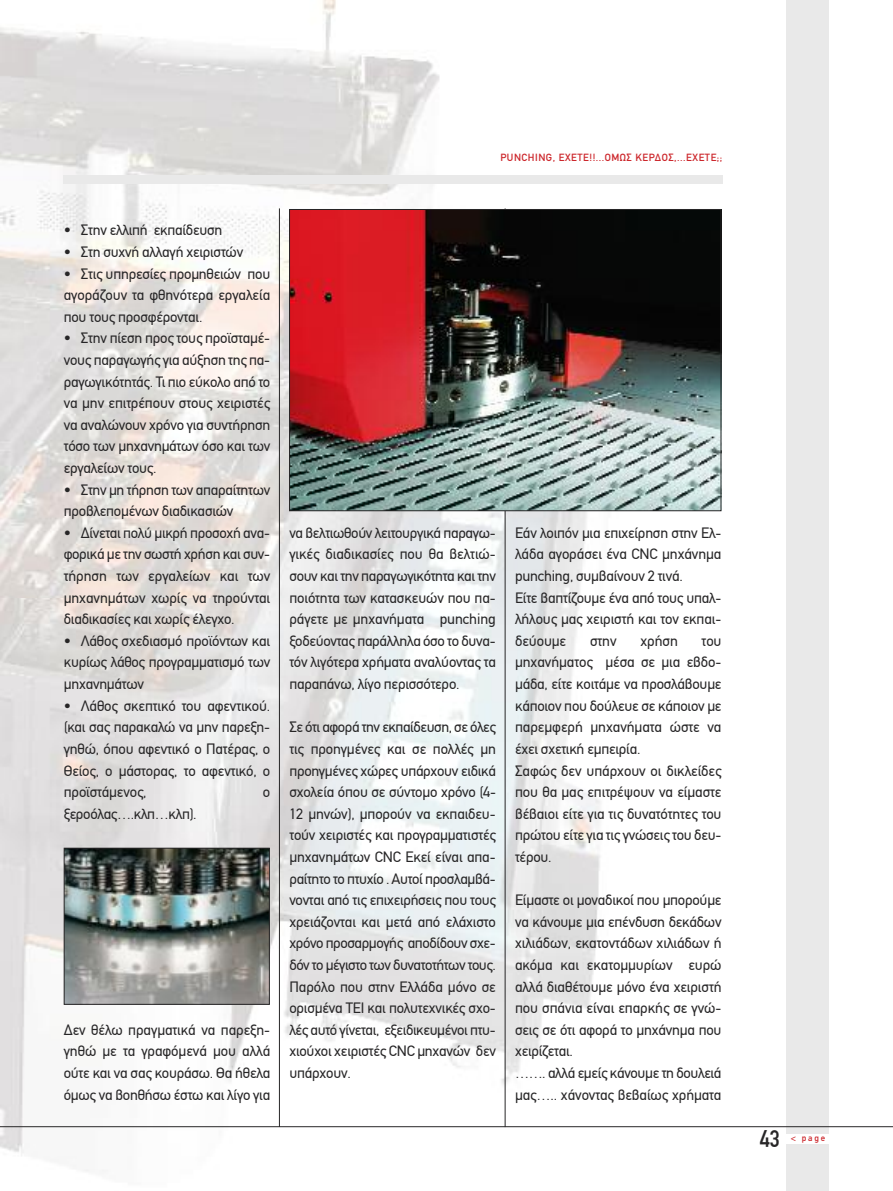
<style>
.page{position:relative;width:893px;height:1191px;background:#fff}
.page>*{position:absolute;margin:0;border:0;box-sizing:border-box;transform-origin:0 0}
.t1{font:500 condensed 24px "PF Din Text";color:#272627}
.t2{font:15px/21.6px "PF Din Text";letter-spacing:-.015em;color:#272627;text-align:justify}
.t3{font:500 10.5px "PF Din Text";letter-spacing:.05em;color:#cc262b}
.t4{font:500 9px "PF Din Text";color:#cc262b}
</style>
<div class="page">
<img style="left:0;top:0;width:755px;height:1171px">
<div style="left:64px;top:175px;width:659px;height:8px;background:#e9e9e9"></div>
<div style="left:787px;top:0;width:42px;height:1191px;background:#e9e9e9"></div>
<div style="left:786px;top:1134px;width:44px;height:9px;background:#fff"></div>
<hr style="left:0;top:1126px;width:893px;height:1px;background:#272627">
<hr style="left:279px;top:208px;width:1px;height:919px;background:#272627">
<hr style="left:505px;top:208px;width:1px;height:919px;background:#272627">
<img style="left:66px;top:849px;width:202px;height:153px">
<div style="left:64px;top:847px;width:206px;height:157px;border:1px solid #272627"></div>
<img style="left:291px;top:211px;width:428px;height:298px">
<div style="left:289px;top:209px;width:432px;height:302px;border:1px solid #272627"></div>
<p class="t3" style="left:500px;top:153px;width:223px">PUNCHING, ΕΧΕΤΕ!!...ΟΜΩΣ ΚΕΡΔΟΣ,...ΕΧΕΤΕ;;</p>
<p class="t2" style="left:64px;top:221px;width:160px">• Στην ελλιπή εκπαίδευση</p>
<p class="t2" style="left:64px;top:242px;width:181px">• Στη συχνή αλλαγή χειριστών</p>
<p class="t2" style="left:64px;top:264px;width:208px">• Στις υπηρεσίες προμηθειών που αγοράζουν τα φθηνότερα εργαλεία που τους προσφέρονται.</p>
<p class="t2" style="left:64px;top:329px;width:208px">• Στην πίεση προς τους προϊσταμέ&shy;νους παραγωγής για αύξηση της πα&shy;ραγωγικότητάς. Τι πιο εύκολο από το να μην επιτρέπουν στους χειριστές να αναλώνουν χρόνο για συντήρηση τόσο των μηχανημάτων όσο και των εργαλείων τους.</p>
<p class="t2" style="left:64px;top:480px;width:208px">• Στην μη τήρηση των απαραίτητων προβλεπομένων διαδικασιών</p>
<p class="t2" style="left:64px;top:523px;width:208px">• Δίνεται πολύ μικρή προσοχή ανα&shy;φορικά με την σωστή χρήση και συν&shy;τήρηση των εργαλείων και των μηχανημάτων χωρίς να τηρούνται διαδικασίες και χωρίς έλεγχο.</p>
<p class="t2" style="left:64px;top:631px;width:208px">• Λάθος σχεδιασμό προϊόντων και κυρίως λάθος προγραμματισμό των μηχανημάτων</p>
<p class="t2" style="left:64px;top:696px;width:208px">• Λάθος σκεπτικό του αφεντικού. (και σας παρακαλώ να μην παρεξη&shy;γηθώ, όπου αφεντικό ο Πατέρας, ο Θείος, ο μάστορας, το αφεντικό, ο προϊστάμενος,</p>
<p class="t2" style="left:263px;top:782px;width:9px">ο</p>
<p class="t2" style="left:64px;top:804px;width:134px">ξεροόλας….κλπ…κλπ).</p>
<p class="t2" style="left:64px;top:1020px;width:208px">Δεν θέλω πραγματικά να παρεξη&shy;γηθώ με τα γραφόμενά μου αλλά ούτε και να σας κουράσω. Θα ήθελα όμως να βοηθήσω έστω και λίγο για</p>
<p class="t2" style="left:289px;top:523px;width:208px">να βελτιωθούν λειτουργικά παραγω&shy;γικές διαδικασίες που θα βελτιώ&shy;σουν και την παραγωγικότητα και την ποιότητα των κατασκευών που πα&shy;ράγετε με μηχανήματα punching ξοδεύοντας παράλληλα όσο το δυνα&shy;τόν λιγότερα χρήματα αναλύοντας τα παραπάνω, λίγο περισσότερο.</p>
<p class="t2" style="left:289px;top:717px;width:208px">Σε ότι αφορά την εκπαίδευση, σε όλες τις προηγμένες και σε πολλές μη προηγμένες χώρες υπάρχουν ειδικά σχολεία όπου σε σύντομο χρόνο (4- 12 μηνών), μπορούν να εκπαιδευ&shy;τούν χειριστές και προγραμματιστές μηχανημάτων CNC Εκεί είναι απα&shy;ραίτητο το πτυχίο . Αυτοί προσλαμβά&shy;νονται από τις επιχειρήσεις που τους χρειάζονται και μετά από ελάχιστο χρόνο προσαρμογής αποδίδουν σχε&shy;δόν το μέγιστο των δυνατοτήτων τους.<br>Παρόλο που στην Ελλάδα μόνο σε ορισμένα ΤΕΙ και πολυτεχνικές σχο&shy;λές αυτό γίνεται, εξειδικευμένοι πτυ&shy;χιούχοι χειριστές CNC μηχανών δεν υπάρχουν.</p>
<p class="t2" style="left:515px;top:523px;width:208px;text-align:left">Εάν λοιπόν μια επιχείρηση στην Ελ&shy;λάδα αγοράσει ένα CNC μηχάνημα punching, συμβαίνουν 2 τινά.<br>Είτε βαπτίζουμε ένα από τους υπαλ&shy;λήλους μας χειριστή και τον εκπαι&shy;δεύουμε</p>
<p class="t2" style="left:590px;top:631px;width:28px">στην</p>
<p class="t2" style="left:640px;top:631px;width:39px">χρήση</p>
<p class="t2" style="left:515px;top:631px;width:208px;text-align:left;text-indent:187px">του μηχανήματος μέσα σε μια εβδο&shy;μάδα, είτε κοιτάμε να προσλάβουμε κάποιον που δούλευε σε κάποιον με παρεμφερή μηχανήματα ώστε να έχει σχετική εμπειρία.<br>Σαφώς δεν υπάρχουν οι δικλείδες που θα μας επιτρέψουν να είμαστε βέβαιοι είτε για τις δυνατότητες του πρώτου είτε για τις γνώσεις του δευ&shy;τέρου.</p>
<p class="t2" style="left:515px;top:890px;width:208px;text-align:left">Είμαστε οι μοναδικοί που μπορούμε να κάνουμε μια επένδυση δεκάδων χιλιάδων, εκατοντάδων χιλιάδων ή ακόμα και εκατομμυρίων ευρώ αλλά διαθέτουμε μόνο ένα χειριστή που σπάνια είναι επαρκής σε γνώ&shy;σεις σε ότι αφορά το μηχάνημα που χειρίζεται.<br>……. αλλά εμείς κάνουμε τη δουλειά μας….. χάνοντας βεβαίως χρήματα</p>
<h1 class="t1" style="left:760px;top:1124px;width:22px">43</h1>
<p class="t4" style="left:791px;top:1134px;width:36px">&lt; page</p>
</div>
